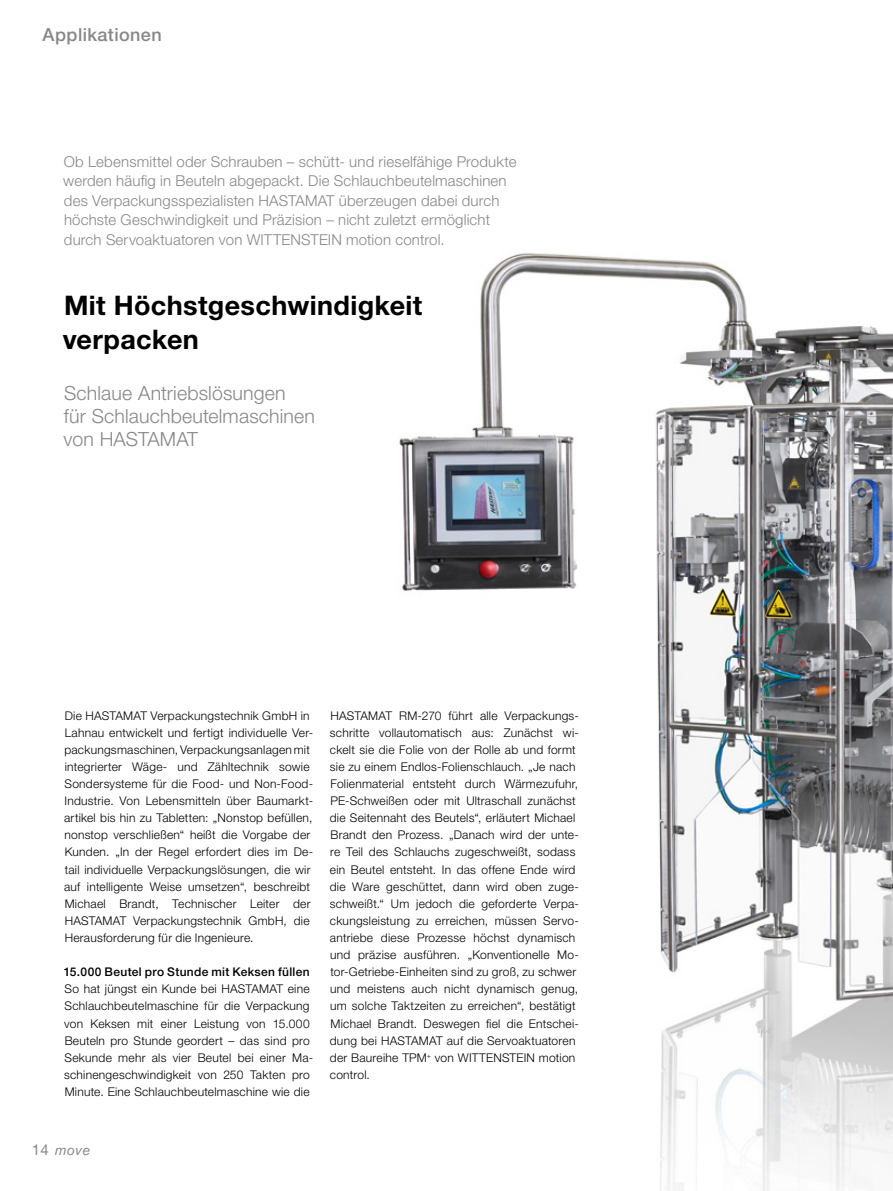
<style>
.page{position:relative;width:893px;height:1191px;background:#fff}
.page>*{position:absolute;margin:0;border:0;box-sizing:border-box;transform-origin:0 0}
.t1{font:700 27px/34.2px "Helvetica Neue LT";letter-spacing:.015em;color:#000}
.t2{font:300 19.5px/22.8px "Helvetica Neue LT";letter-spacing:.01em;color:#878786}
.t3{font:500 18px "Helvetica Neue LT";letter-spacing:.025em;color:#878786}
.t4{font:300 15px/19.5px "Helvetica Neue LT";letter-spacing:.01em;color:#878786}
.t5{font:italic 15px "Akzidenz Grotesk BQ";color:#878786}
.t6{font:300 12px/17.1px "Helvetica Neue LT";letter-spacing:.02em;color:#000}
.t7{font:500 12px "Helvetica Neue LT";letter-spacing:.03em;color:#000}
.s1{font-family:"Helvetica Neue LT";font-style:normal}
</style>
<div class="page">
<img style="left:399px;top:252px;width:494px;height:939px">
<h3 class="t3" style="left:43px;top:24px;width:121px">Applikationen</h3>
<p class="t4" style="left:63px;top:151px;width:455px">Ob Lebensmittel oder Schrauben – schütt- und rieselfähige Produkte werden häufig in Beuteln abgepackt. Die Schlauchbeutelmaschinen des Verpackungsspezialisten HASTAMAT überzeugen dabei durch höchste Geschwindigkeit und Präzision – nicht zuletzt ermöglicht durch Servoaktuatoren von WITTENSTEIN motion control.</p>
<h1 class="t1" style="left:63px;top:287px;width:361px">Mit Höchstgeschwindigkeit verpacken</h1>
<h2 class="t2" style="left:63px;top:381px;width:253px">Schlaue Antriebslösungen<br>für Schlauchbeutelmaschinen von HASTAMAT</h2>
<p class="t6" style="left:64px;top:706px;width:250px">Die HASTAMAT Verpackungstechnik GmbH in Lahnau entwickelt und fertigt individuelle Ver&shy;packungsmaschinen, Verpackungsanlagen mit integrierter Wäge- und Zähltechnik sowie Sondersysteme für die Food- und Non-Food-Industrie. Von Lebensmitteln über Baumarkt&shy;artikel bis hin zu Tabletten: „Nonstop befüllen, nonstop verschließen“ heißt die Vorgabe der Kunden. „In der Regel erfordert dies im De&shy;tail individuelle Verpackungslösungen, die wir auf intelligente Weise umsetzen“, beschreibt Michael Brandt, Technischer Leiter der HASTAMAT Verpackungstechnik GmbH, die Herausforderung für die Ingenieure.</p>
<p class="t7" style="left:64px;top:964px;width:247px">15.000 Beutel pro Stunde mit Keksen füllen</p>
<p class="t6" style="left:64px;top:980px;width:250px">So hat jüngst ein Kunde bei HASTAMAT eine Schlauchbeutelmaschine für die Verpackung von Keksen mit einer Leistung von 15.000<br>Beuteln pro Stunde geordert – das sind pro Sekunde mehr als vier Beutel bei einer Ma&shy;schinengeschwindigkeit von 250 Takten pro Minute. Eine Schlauchbeutelmaschine wie die</p>
<p class="t6" style="left:330px;top:706px;width:251px">HASTAMAT RM-270 führt alle Verpackungs&shy;schritte vollautomatisch aus: Zunächst wi&shy;ckelt sie die Folie von der Rolle ab und formt sie zu einem Endlos-Folienschlauch. „Je nach Folienmaterial entsteht durch Wärmezufuhr, PE-Schweißen oder mit Ultraschall zunächst die Seitennaht des Beutels“, erläutert Michael Brandt den Prozess. „Danach wird der unte&shy;re Teil des Schlauchs zugeschweißt, sodass ein Beutel entsteht. In das offene Ende wird die Ware geschüttet, dann wird oben zuge&shy;schweißt.“ Um jedoch die geforderte Verpa&shy;ckungsleistung zu erreichen, müssen Servo&shy;antriebe diese Prozesse höchst dynamisch und präzise ausführen. „Konventionelle Mo&shy;tor-Getriebe-Einheiten sind zu groß, zu schwer und meistens auch nicht dynamisch genug, um solche Taktzeiten zu erreichen“, bestätigt Michael Brandt. Deswegen fiel die Entschei&shy;dung bei HASTAMAT auf die Servoaktuatoren der Baureihe TPM<sup>+</sup> von WITTENSTEIN motion control.</p>
<p class="t5" style="left:32px;top:1140px;width:59px"><span class="s1">14</span> move</p>
</div>
